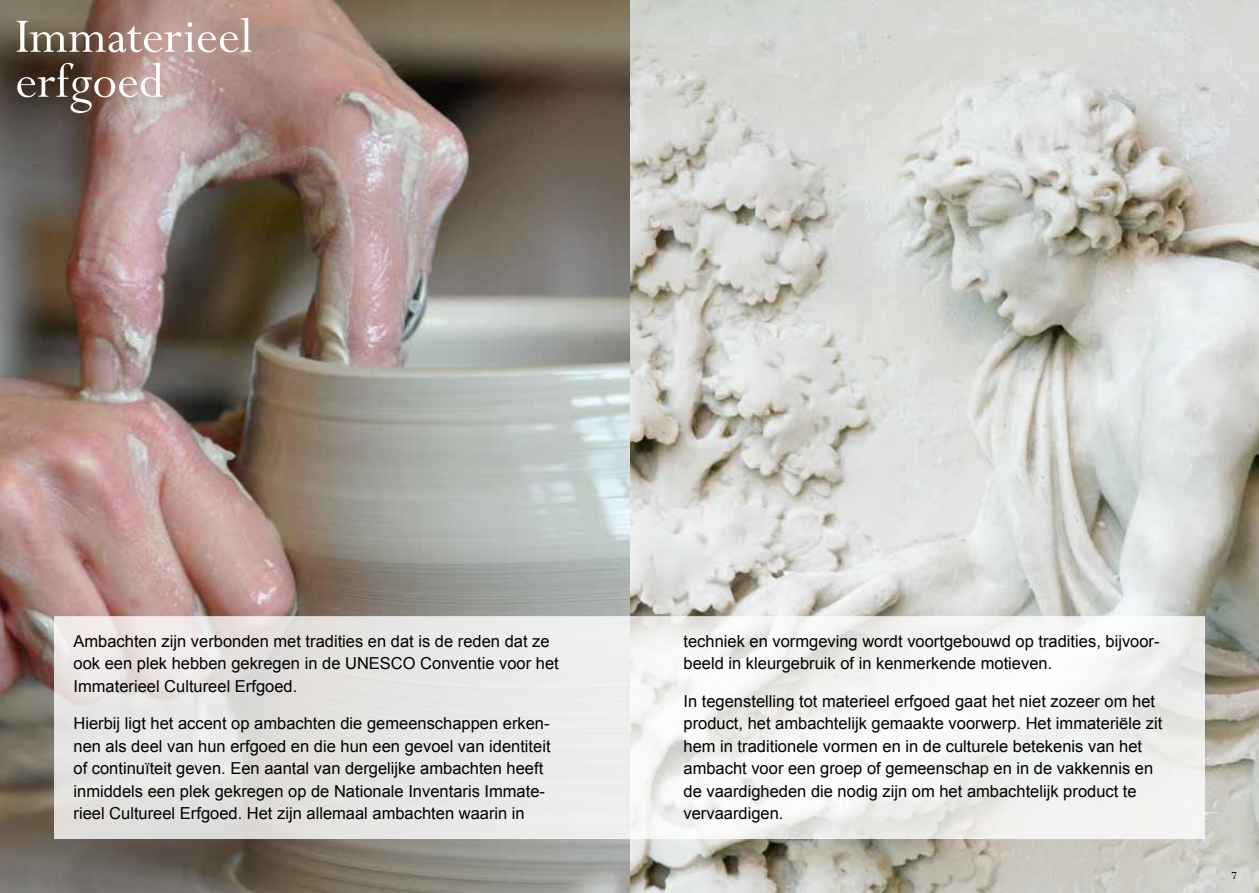
<style>
.page{position:relative;width:1259px;height:893px;background:#fff}
.page>*{position:absolute;margin:0;border:0;box-sizing:border-box;transform-origin:0 0}
.t1{font:54px/45px "Perpetua";color:#fff}
.t2{font:16.5px/22.5px "Arial";color:#000}
.t3{font:12px "Perpetua";color:#000}
</style>
<div class="page">
<img style="left:0;top:0;width:1259px;height:893px">
<svg style="left:54px;top:616px;width:1151px;height:223px;fill:#ecebea"></svg>
<h1 class="t1" style="left:15px;top:13px;width:239px">Immaterieel erfgoed</h1>
<p class="t2" style="left:73px;top:630px;width:487px">Ambachten zijn verbonden met tradities en dat is de reden dat ze ook een plek hebben gekregen in de UNESCO Conventie voor het<br>Immaterieel Cultureel Erfgoed.</p>
<p class="t2" style="left:73px;top:712px;width:478px">Hierbij ligt het accent op ambachten die gemeenschappen erken&shy;nen als deel van hun erfgoed en die hun een gevoel van identiteit of continuïteit geven. Een aantal van dergelijke ambachten heeft inmiddels een plek gekregen op de Nationale Inventaris Immate&shy;rieel Cultureel Erfgoed. Het zijn allemaal ambachten waarin in</p>
<p class="t2" style="left:683px;top:630px;width:478px">techniek en vormgeving wordt voortgebouwd op tradities, bijvoor&shy;beeld in kleurgebruik of in kenmerkende motieven.</p>
<p class="t2" style="left:683px;top:690px;width:480px">In tegenstelling tot materieel erfgoed gaat het niet zozeer om het product, het ambachtelijk gemaakte voorwerp. Het immateriële zit hem in traditionele vormen en in de culturele betekenis van het ambacht voor een groep of gemeenschap en in de vakkennis en de vaardigheden die nodig zijn om het ambachtelijk product te vervaardigen.</p>
<p class="t3" style="left:1231px;top:868px;width:7px">7</p>
</div>
